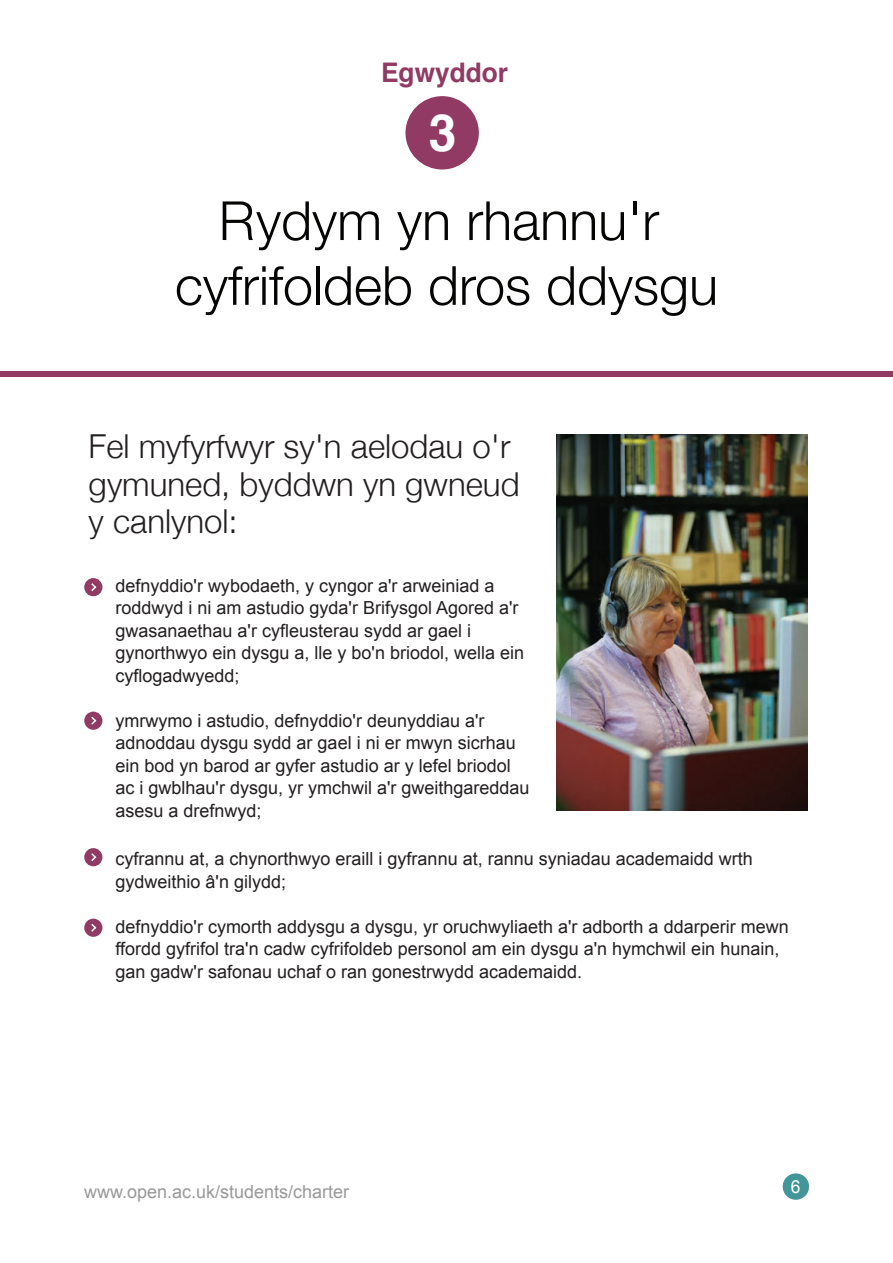
<style>
.page{position:relative;width:893px;height:1263px;background:#fff}
.page>*{position:absolute;margin:0;border:0;box-sizing:border-box;transform-origin:0 0}
.t1{font:300 54px/64.8px "Helvetica Neue";color:#040503;text-align:center}
.t2{font:700 51.15px "Helvetica";color:#fff}
.t3{font:300 33px/37.5px "Helvetica Neue";color:#231f20}
.t4{font:700 27px "Helvetica";color:#903a64}
.t5{font:18px/22.5px "Arial";color:#231f20}
.t6{font:18px "Arial";color:#999}
.t7{font:18px "Arial";color:#fff}
</style>
<div class="page">
<div style="left:0;top:371px;width:892px;height:5px;background:#903a64"></div>
<div style="left:405px;top:96px;width:74px;height:73px;background:#903a64;border-radius:50%"></div>
<div style="left:84px;top:578px;width:18px;height:18px;background:#903a64;border-radius:50%"></div>
<svg style="left:91px;top:583px;width:6px;height:8px"></svg>
<div style="left:84px;top:712px;width:18px;height:18px;background:#903a64;border-radius:50%"></div>
<svg style="left:91px;top:716px;width:6px;height:9px"></svg>
<div style="left:84px;top:848px;width:18px;height:18px;background:#903a64;border-radius:50%"></div>
<svg style="left:91px;top:853px;width:6px;height:9px"></svg>
<div style="left:84px;top:919px;width:18px;height:18px;background:#903a64;border-radius:50%"></div>
<svg style="left:91px;top:923px;width:6px;height:9px"></svg>
<img style="left:557px;top:435px;width:250px;height:376px">
<div style="left:783px;top:1173px;width:26px;height:27px;background:#439697;border-radius:50%"></div>
<h2 class="t4" style="left:381px;top:61px;width:128px">Egwyddor</h2>
<p class="t2" style="left:429px;top:111px;width:29px">3</p>
<h2 class="t1" style="left:175px;top:187px;width:545px">Rydym yn rhannu'r cyfrifoldeb dros ddysgu</h2>
<p class="t3" style="left:89px;top:427px;width:432px">Fel myfyrfwyr sy'n aelodau o'r gymuned, byddwn yn gwneud y canlynol:</p>
<p class="t5" style="left:116px;top:574px;width:410px">defnyddio'r wybodaeth, y cyngor a'r arweiniad a roddwyd i ni am astudio gyda'r Brifysgol Agored a'r gwasanaethau a'r cyfleusterau sydd ar gael i gynorthwyo ein dysgu a, lle y bo'n briodol, wella ein cyflogadwyedd;</p>
<p class="t5" style="left:116px;top:709px;width:416px">ymrwymo i astudio, defnyddio'r deunyddiau a'r adnoddau dysgu sydd ar gael i ni er mwyn sicrhau ein bod yn barod ar gyfer astudio ar y lefel briodol ac i gwblhau'r dysgu, yr ymchwil a'r gweithgareddau asesu a drefnwyd;</p>
<p class="t5" style="left:116px;top:847px;width:639px">cyfrannu at, a chynorthwyo eraill i gyfrannu at, rannu syniadau academaidd wrth gydweithio â'n gilydd;</p>
<p class="t5" style="left:116px;top:915px;width:675px">defnyddio'r cymorth addysgu a dysgu, yr oruchwyliaeth a'r adborth a ddarperir mewn ffordd gyfrifol tra'n cadw cyfrifoldeb personol am ein dysgu a'n hymchwil ein hunain, gan gadw'r safonau uchaf o ran gonestrwydd academaidd.</p>
<p class="t6" style="left:84px;top:1181px;width:267px">www.open.ac.uk/students/charter</p>
<p class="t7" style="left:791px;top:1177px;width:11px">6</p>
</div>
